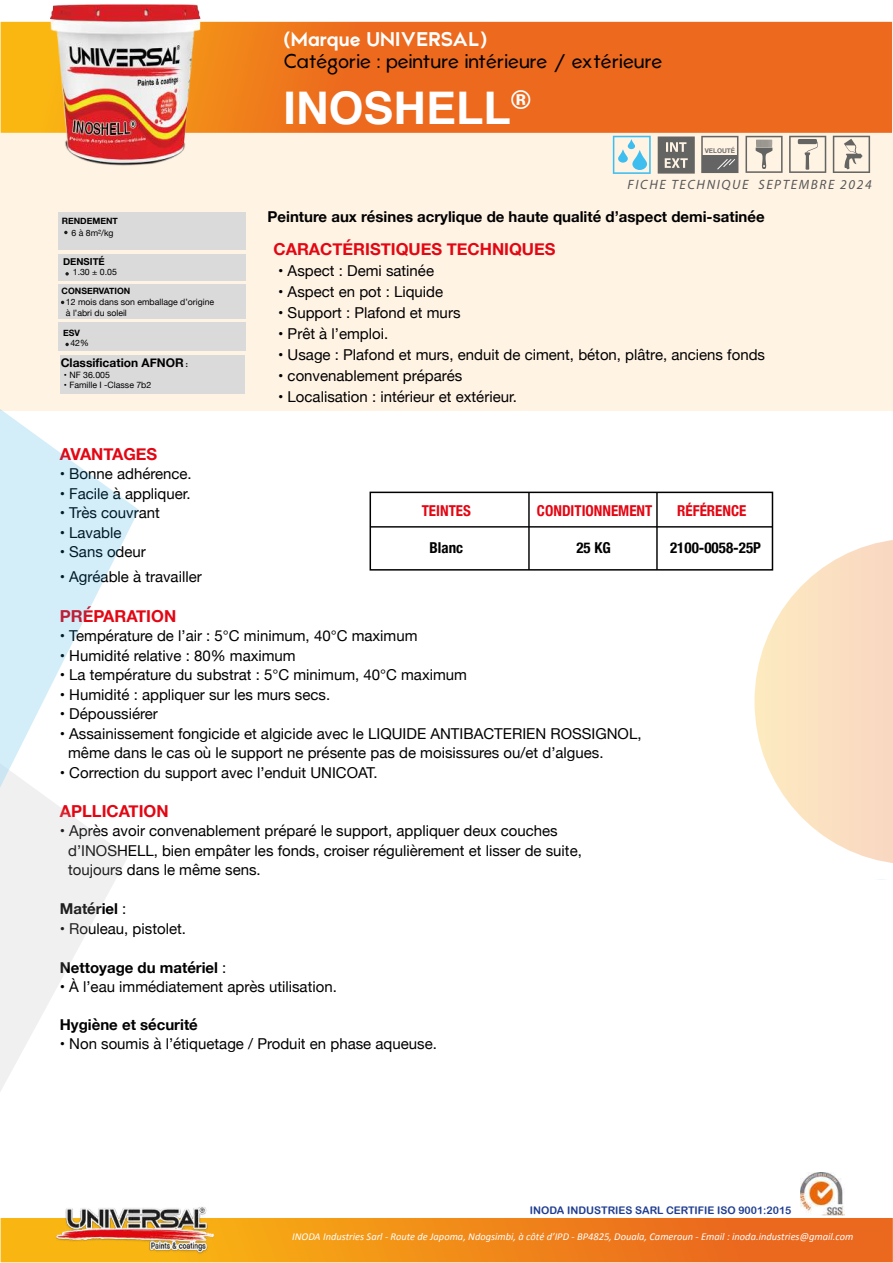
<style>
.page{position:relative;width:893px;height:1263px;background:#fff}
.page>*{position:absolute;margin:0;border:0;box-sizing:border-box;transform-origin:0 0}
.t1{font:700 45px "Helvetica";color:#fff}
.t2{font:19.5px "Atami";letter-spacing:-.01em;color:#000}
.t3{font:700 19.5px "Atami";color:#fff}
.t4{font:700 16.5px "Helvetica Neue";color:#e30613}
.t5{font:15px/19.5px "Helvetica Neue";color:#000}
.t6{font:700 15px "Helvetica Neue";color:#000}
.t7{font:700 condensed 15px "Helvetica Neue";color:#e30613}
.t8{font:700 condensed 15px "Helvetica Neue";color:#000}
.t9{font:italic 13.5px "Myriad Pro";letter-spacing:.12em;color:#575756}
.t10{font:700 12px "Helvetica Neue";color:#000}
.t11{font:italic 10.5px "Calibri";color:#fff}
.t12{font:10.5px "Arial Rounded MT Bold";color:#1f3c8f}
.t13{font:700 9.6px "Helvetica Neue";color:#000}
.t14{font:8.7px/10.5px "Helvetica Neue";color:#000}
.t15{font:700 8.7px "Helvetica Neue";color:#000}
.t16{font:700 6.45px "Helvetica Neue";color:#706f6f}
.s1{font-size:7.5px}
.s2{font-weight:400}
</style>
<div class="page">
<svg style="left:1px;top:22px;width:891px;height:111px;background:#ed6f1d"></svg>
<div style="left:1px;top:133px;width:892px;height:278px;background:#fff3e4"></div>
<svg style="left:1px;top:1218px;width:892px;height:44px;background:#f08619"></svg>
<img style="left:41px;top:1207px;width:185px;height:50px">
<svg style="left:754px;top:539px;width:139px;height:324px"></svg>
<img style="left:27px;top:4px;width:176px;height:162px">
<svg style="left:0;top:796px;width:128px;height:295px"></svg>
<svg style="left:0;top:406px;width:139px;height:390px"></svg>
<div style="left:370px;top:492px;width:403px;height:79px;border:2px solid #000"></div>
<hr style="left:528px;top:492px;width:2px;height:78px;background:#000">
<hr style="left:656px;top:492px;width:2px;height:78px;background:#000">
<hr style="left:370px;top:526px;width:402px;height:2px;background:#000">
<img style="left:801px;top:1172px;width:43px;height:43px">
<div style="left:58px;top:213px;width:188px;height:37px;background:#dadada"></div>
<svg style="left:64px;top:231px;width:4px;height:3px"></svg>
<div style="left:58px;top:254px;width:188px;height:26px;background:#dadada"></div>
<svg style="left:65px;top:272px;width:4px;height:4px"></svg>
<div style="left:58px;top:284px;width:188px;height:35px;background:#dadada"></div>
<div style="left:58px;top:323px;width:188px;height:28px;background:#dadada"></div>
<svg style="left:65px;top:343px;width:4px;height:3px"></svg>
<div style="left:60px;top:355px;width:185px;height:39px;background:#dadada"></div>
<svg style="left:833px;top:136px;width:37px;height:37px"></svg>
<svg style="left:789px;top:136px;width:37px;height:37px"></svg>
<svg style="left:745px;top:136px;width:38px;height:37px"></svg>
<svg style="left:658px;top:136px;width:37px;height:38px"></svg>
<svg style="left:701px;top:136px;width:37px;height:37px"></svg>
<svg style="left:613px;top:136px;width:38px;height:38px"></svg>
<h2 class="t3" style="left:284px;top:27px;width:205px">(Marque UNIVERSAL)</h2>
<h2 class="t2" style="left:284px;top:50px;width:381px">Catégorie : peinture intérieure / extérieure</h2>
<p class="t15" style="left:62px;top:214px;width:58px">RENDEMENT</p>
<p class="t14" style="left:71px;top:228px;width:44px">6 à 8m²/kg</p>
<p class="t13" style="left:63px;top:254px;width:43px">DENSITÉ</p>
<p class="t14" style="left:73px;top:267px;width:46px">1.30 ± 0.05</p>
<p class="t15" style="left:62px;top:284px;width:70px">CONSERVATION</p>
<p class="t14" style="left:66px;top:298px;width:150px">12 mois dans son emballage d’origine à l’abri du soleil</p>
<p class="t15" style="left:63px;top:326px;width:18px">ESV</p>
<p class="t14" style="left:70px;top:338px;width:20px">42%</p>
<p class="t10" style="left:61px;top:353px;width:129px">Classification AFNOR <span class="s1">:</span></p>
<p class="t14" style="left:64px;top:370px;width:47px">• NF 36.005</p>
<p class="t14" style="left:64px;top:380px;width:89px">• Famille I -Classe 7b2</p>
<h1 class="t1" style="left:284px;top:71px;width:248px">INOSHELL<sup>®</sup></h1>
<p class="t16" style="left:705px;top:145px;width:32px">VELOUTÉ</p>
<p class="t9" style="left:628px;top:176px;width:246px">FICHE TECHNIQUE SEPTEMBRE 2024</p>
<p class="t6" style="left:268px;top:205px;width:499px">Peinture aux résines acrylique de haute qualité d’aspect demi-satinée</p>
<p class="t4" style="left:274px;top:236px;width:284px">CARACTÉRISTIQUES TECHNIQUES</p>
<p class="t5" style="left:278px;top:262px;width:157px">• Aspect : Demi satinée</p>
<p class="t5" style="left:278px;top:283px;width:167px">• Aspect en pot : Liquide</p>
<p class="t5" style="left:278px;top:304px;width:184px">• Support : Plafond et murs</p>
<p class="t5" style="left:278px;top:325px;width:111px">• Prêt à l’emploi.</p>
<p class="t5" style="left:278px;top:346px;width:488px">• Usage : Plafond et murs, enduit de ciment, béton, plâtre, anciens fonds</p>
<p class="t5" style="left:278px;top:367px;width:186px">• convenablement préparés</p>
<p class="t5" style="left:278px;top:388px;width:240px">• Localisation : intérieur et extérieur.</p>
<p class="t4" style="left:60px;top:441px;width:99px">AVANTAGES</p>
<p class="t5" style="left:60px;top:465px;width:133px">• Bonne adhérence.</p>
<p class="t5" style="left:60px;top:484px;width:132px">• Facile à appliquer.</p>
<p class="t5" style="left:60px;top:504px;width:101px">• Très couvrant</p>
<p class="t5" style="left:60px;top:523px;width:63px">• Lavable</p>
<p class="t5" style="left:60px;top:543px;width:88px">• Sans odeur</p>
<p class="t5" style="left:60px;top:568px;width:143px">• Agréable à travailler</p>
<p class="t4" style="left:60px;top:603px;width:118px">PRÉPARATION</p>
<p class="t5" style="left:60px;top:627px;width:359px">• Température de l’air : 5°C minimum, 40°C maximum</p>
<p class="t5" style="left:60px;top:646px;width:237px">• Humidité relative : 80% maximum</p>
<p class="t5" style="left:60px;top:666px;width:409px">• La température du substrat : 5°C minimum, 40°C maximum</p>
<p class="t5" style="left:60px;top:685px;width:272px">• Humidité : appliquer sur les murs secs.</p>
<p class="t5" style="left:60px;top:705px;width:100px">• Dépoussiérer</p>
<p class="t5" style="left:68px;top:724px;width:575px;text-indent:-8px">• Assainissement fongicide et algicide avec le LIQUIDE ANTIBACTERIEN ROSSIGNOL, même dans le cas où le support ne présente pas de moisissures ou/et d’algues.</p>
<p class="t5" style="left:60px;top:763px;width:319px">• Correction du support avec l’enduit UNICOAT.</p>
<p class="t4" style="left:60px;top:798px;width:110px">APLLICATION</p>
<p class="t5" style="left:68px;top:822px;width:515px;text-indent:-8px">• Après avoir convenablement préparé le support, appliquer deux couches d’INOSHELL, bien empâter les fonds, croiser régulièrement et lisser de suite, toujours dans le même sens.</p>
<p class="t6" style="left:60px;top:897px;width:68px">Matériel <span class="s2">:</span></p>
<p class="t5" style="left:60px;top:920px;width:128px">• Rouleau, pistolet.</p>
<p class="t6" style="left:60px;top:956px;width:168px">Nettoyage du matériel <span class="s2">:</span></p>
<p class="t5" style="left:60px;top:978px;width:279px">• À l’eau immédiatement après utilisation.</p>
<p class="t6" style="left:60px;top:1013px;width:140px">Hygiène et sécurité</p>
<p class="t5" style="left:60px;top:1035px;width:379px">• Non soumis à l’étiquetage / Produit en phase aqueuse.</p>
<p class="t7" style="left:422px;top:498px;width:51px">TEINTES</p>
<p class="t7" style="left:537px;top:498px;width:117px">CONDITIONNEMENT</p>
<p class="t7" style="left:677px;top:498px;width:71px">RÉFÉRENCE</p>
<p class="t8" style="left:429px;top:535px;width:35px">Blanc</p>
<p class="t8" style="left:576px;top:535px;width:36px">25 KG</p>
<p class="t8" style="left:670px;top:535px;width:92px">2100-0058-25P</p>
<p class="t12" style="left:530px;top:1203px;width:263px">INODA INDUSTRIES SARL CERTIFIE ISO 9001:2015</p>
<p class="t11" style="left:292px;top:1230px;width:563px">INODA Industries Sarl - Route de Japoma, Ndogsimbi, à côté d’IPD - BP4825, Douala, Cameroun - Email : inoda.industries@gmail.com</p>
</div>
